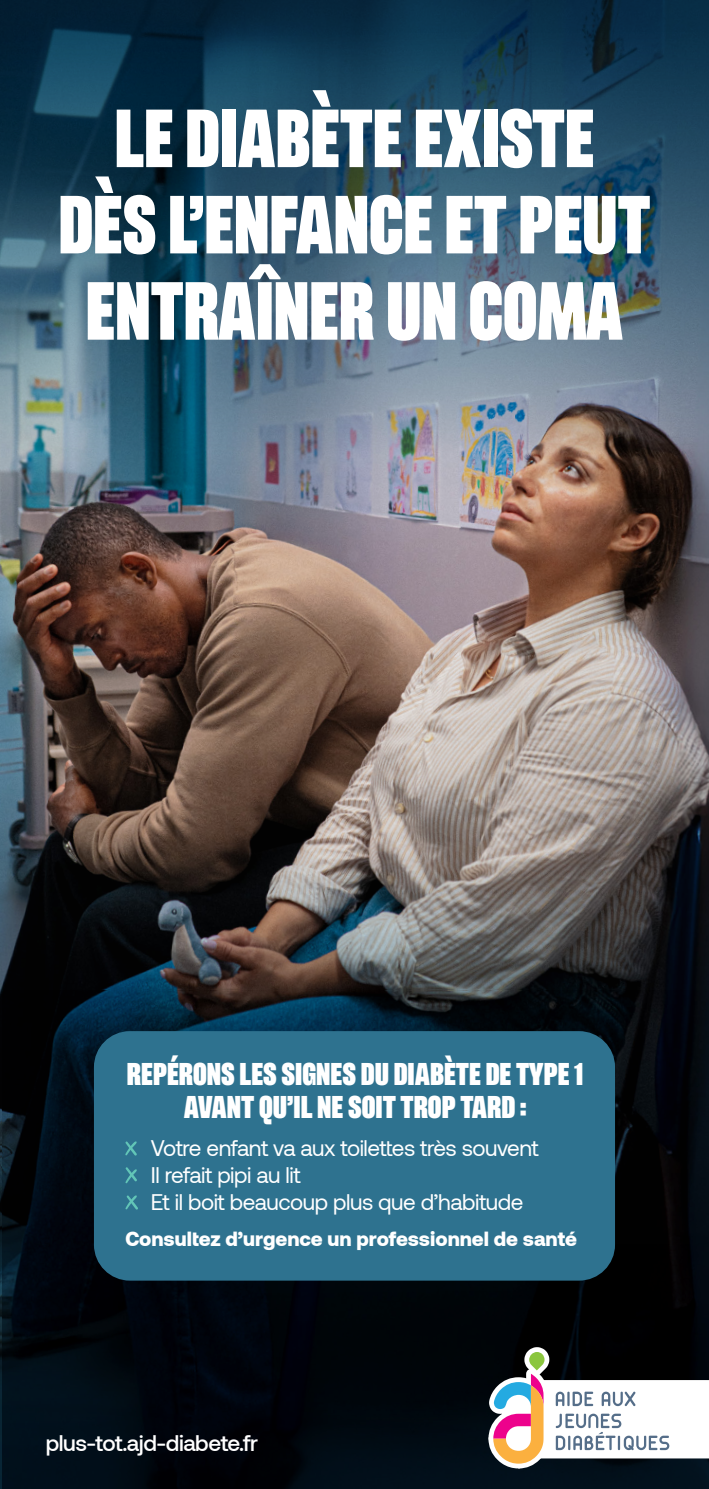
<style>
.page{position:relative;width:709px;height:1489px;background:#fff}
.page>*{position:absolute;margin:0;border:0;box-sizing:border-box;transform-origin:0 0}
.t1{font:71.75px/86.2px "Pressuru";color:#fff;text-align:center;scale:.95 1}
.t2{font:27.5px/33px "Pressuru";color:#fff;text-align:center}
.t3{font:22.5px/27px "Aeonik";letter-spacing:-.02em;color:#fff}
.t4{font:500 22.5px "Aeonik";letter-spacing:-.02em;color:#fff}
.t5{font:900 20px "Aeonik";color:#fff}
</style>
<div class="page">
<img style="left:0;top:498px;width:709px;height:990px">
<img style="left:0;top:0;width:709px;height:498px">
<svg style="left:2px;top:990px;width:707px;height:498px;background:#020910"></svg>
<div style="left:94px;top:1031px;width:521px;height:249px;background:#2e728f;border-radius:36px"></div>
<svg style="left:125px;top:1141px;width:12px;height:14px"></svg>
<svg style="left:125px;top:1167px;width:12px;height:16px"></svg>
<svg style="left:125px;top:1195px;width:13px;height:14px"></svg>
<svg style="left:482px;top:1338px;width:227px;height:150px"></svg>
<p class="t1" style="left:59px;top:96px;width:624px">LE DIABÈTE EXISTE<br>DÈS L’ENFANCE ET PEUT<br>ENTRAÎNER UN COMA</p>
<p class="t2" style="left:127px;top:1057px;width:458px">REPÉRONS LES SIGNES DU DIABÈTE DE TYPE 1<br>AVANT QU’IL NE SOIT TROP TARD :</p>
<p class="t3" style="left:151px;top:1134px;width:389px">Votre enfant va aux toilettes très souvent<br>Il refait pipi au lit</p>
<p class="t3" style="left:151px;top:1188px;width:374px">Et il boit beaucoup plus que d’habitude</p>
<p class="t5" style="left:125px;top:1226px;width:453px">Consultez d’urgence un professionnel de santé</p>
<p class="t4" style="left:46px;top:1429px;width:214px">plus-tot.ajd-diabete.fr</p>
</div>
